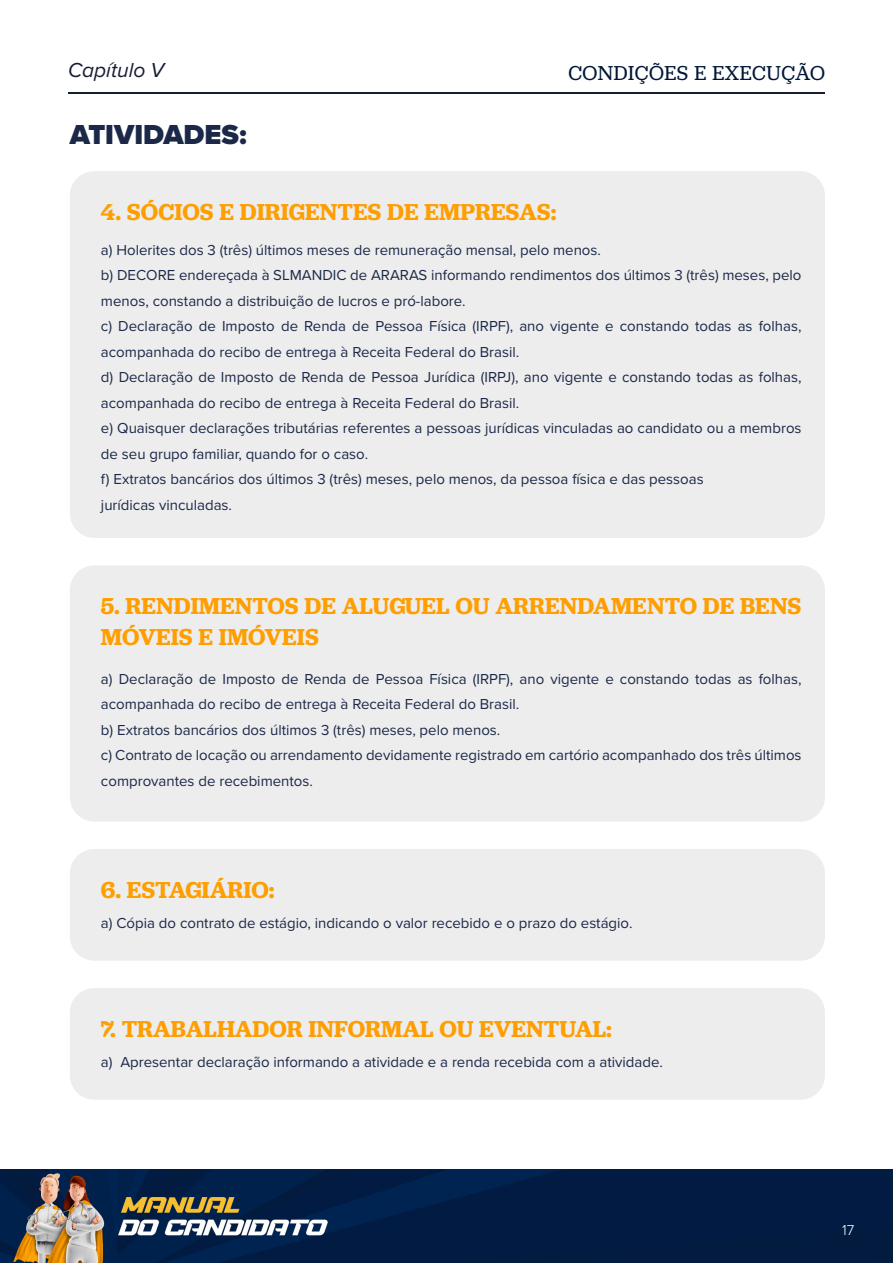
<style>
.page{position:relative;width:893px;height:1263px;background:#fff}
.page>*{position:absolute;margin:0;border:0;box-sizing:border-box;transform-origin:0 0}
.t1{font:900 28.5px "Proxima Nova";color:#1b2848}
.t2{font:600 24px/31.5px "Jubilat";color:#ff9e00}
.t3{font:21px "Jubilat";letter-spacing:.02em;color:#001736}
.t4{font:italic 21px "Proxima Nova";color:#151d33}
.t5{font:15px/25.5px "Proxima Nova";color:#1b2848}
.t6{font:300 15px "Proxima Nova";color:#fff}
</style>
<div class="page">
<img style="left:0;top:1169px;width:893px;height:93px">
<hr style="left:68px;top:92px;width:757px;height:1px;background:#151d33">
<div style="left:70px;top:171px;width:755px;height:367px;background:#ededed;border-radius:24px"></div>
<div style="left:70px;top:565px;width:755px;height:257px;background:#ededed;border-radius:24px"></div>
<div style="left:70px;top:849px;width:755px;height:112px;background:#ededed;border-radius:24px"></div>
<div style="left:70px;top:988px;width:755px;height:112px;background:#ededed;border-radius:24px"></div>
<h3 class="t4" style="left:68px;top:55px;width:98px">Capítulo V</h3>
<h3 class="t3" style="left:568px;top:60px;width:258px">CONDIÇÕES E EXECUÇÃO</h3>
<h1 class="t1" style="left:70px;top:113px;width:178px">ATIVIDADES:</h1>
<h2 class="t2" style="left:101px;top:195px;width:457px">4. SÓCIOS E DIRIGENTES DE EMPRESAS:</h2>
<p class="t5" style="left:101px;top:236px;width:702px">a) Holerites dos 3 (três) últimos meses de remuneração mensal, pelo menos.<br>b) DECORE endereçada à SLMANDIC de ARARAS informando rendimentos dos últimos 3 (três) meses, pelo menos, constando a distribuição de lucros e pró-labore.<br>c) Declaração de Imposto de Renda de Pessoa Física (IRPF), ano vigente e constando todas as folhas, acompanhada do recibo de entrega à Receita Federal do Brasil.<br>d) Declaração de Imposto de Renda de Pessoa Jurídica (IRPJ), ano vigente e constando todas as folhas, acompanhada do recibo de entrega à Receita Federal do Brasil.<br>e) Quaisquer declarações tributárias referentes a pessoas jurídicas vinculadas ao candidato ou a membros de seu grupo familiar, quando for o caso.<br>f) Extratos bancários dos últimos 3 (três) meses, pelo menos, da pessoa física e das pessoas<br>jurídicas vinculadas.</p>
<h2 class="t2" style="left:101px;top:590px;width:702px">5. RENDIMENTOS DE ALUGUEL OU ARRENDAMENTO DE BENS<br>MÓVEIS E IMÓVEIS</h2>
<p class="t5" style="left:101px;top:665px;width:702px">a) Declaração de Imposto de Renda de Pessoa Física (IRPF), ano vigente e constando todas as folhas, acompanhada do recibo de entrega à Receita Federal do Brasil.<br>b) Extratos bancários dos últimos 3 (três) meses, pelo menos.<br>c) Contrato de locação ou arrendamento devidamente registrado em cartório acompanhado dos três últimos comprovantes de recebimentos.</p>
<h2 class="t2" style="left:101px;top:873px;width:175px">6. ESTAGIÁRIO:</h2>
<p class="t5" style="left:101px;top:910px;width:533px">a) Cópia do contrato de estágio, indicando o valor recebido e o prazo do estágio.</p>
<h2 class="t2" style="left:101px;top:1012px;width:513px">7. TRABALHADOR INFORMAL OU EVENTUAL:</h2>
<p class="t5" style="left:101px;top:1049px;width:563px">a) Apresentar declaração informando a atividade e a renda recebida com a atividade.</p>
<p class="t6" style="left:842px;top:1219px;width:14px">17</p>
</div>
